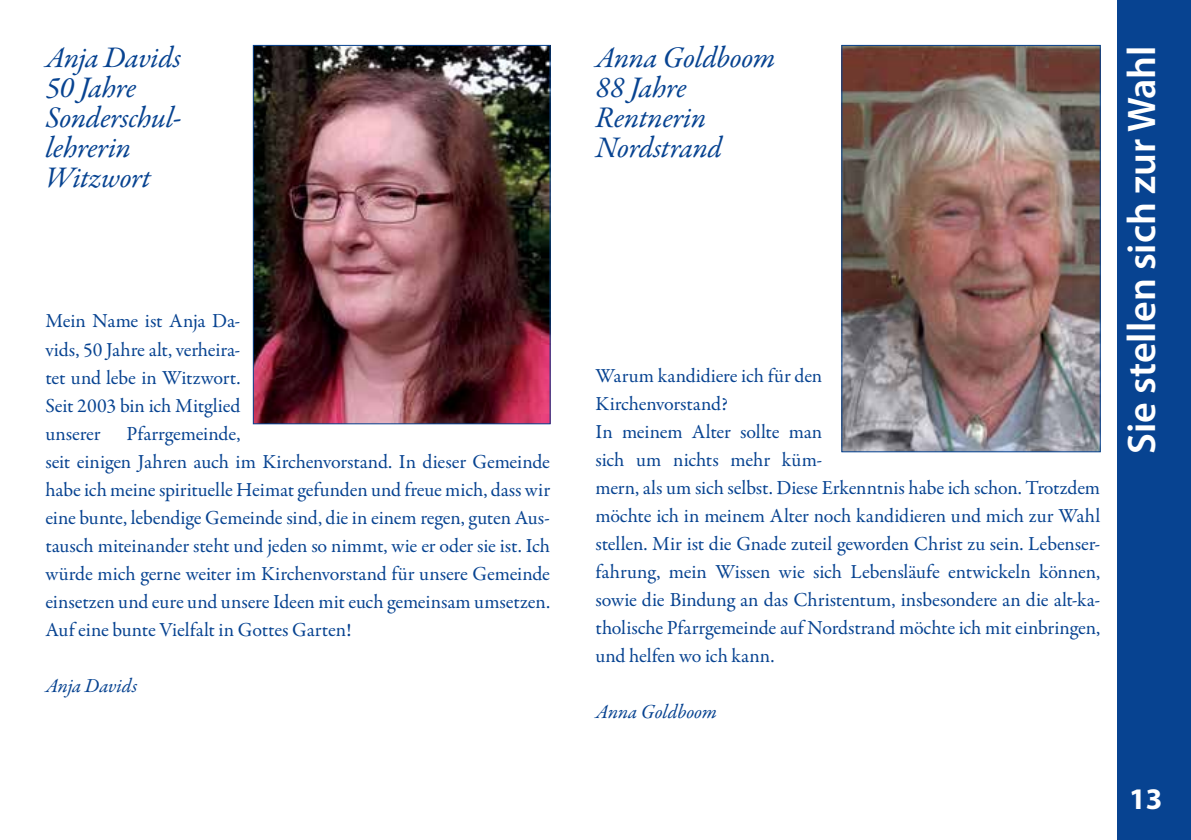
<style>
.page{position:relative;width:1191px;height:840px;background:#fff}
.page>*{position:absolute;margin:0;border:0;box-sizing:border-box;transform-origin:0 0}
.t1{font:600 40px "Myriad Pro";color:#fff}
.t2{font:italic 30px/30px "Garamond Premr Pro";letter-spacing:-.015em;color:#074391}
.t3{font:700 30px "Myriad Pro";color:#fff}
.t4{font:20px/28px "Garamond Premr Pro";letter-spacing:-.01em;color:#074391}
.t5{font:italic 20px "Garamond Premr Pro";letter-spacing:-.005em;color:#074391}
</style>
<div class="page">
<div style="left:1117px;top:0;width:74px;height:839px;background:#074391"></div>
<img style="left:255px;top:47px;width:293px;height:375px">
<div style="left:253px;top:45px;width:297px;height:379px;border:1px solid #074391"></div>
<img style="left:843px;top:47px;width:255px;height:403px">
<div style="left:841px;top:45px;width:259px;height:407px;border:1px solid #074391"></div>
<h2 class="t2" style="left:45px;top:44px;width:138px">Anja Davids<br>50 Jahre<br>Sonderschul&shy;lehrerin<br>Witzwort</h2>
<p class="t4" style="left:45px;top:307px;width:197px;text-align:justify">Mein Name ist Anja Da&shy;vids, 50 Jahre alt, verheira&shy;tet und lebe in Witzwort.<br>Seit 2003 bin ich Mitglied unserer</p>
<p class="t4" style="left:45px;top:419px;width:506px;text-indent:81px">Pfarrgemeinde,<br>seit einigen Jahren auch im Kirchenvorstand. In dieser Gemeinde habe ich meine spirituelle Heimat gefunden und freue mich, dass wir eine bunte, lebendige Gemeinde sind, die in einem regen, guten Aus&shy;tausch miteinander steht und jeden so nimmt, wie er oder sie ist. Ich würde mich gerne weiter im Kirchenvorstand für unsere Gemeinde einsetzen und eure und unsere Ideen mit euch gemeinsam umsetzen.<br>Auf eine bunte Vielfalt in Gottes Garten!</p>
<p class="t5" style="left:45px;top:672px;width:93px">Anja Davids</p>
<h2 class="t2" style="left:595px;top:44px;width:181px">Anna Goldboom<br>88 Jahre<br>Rentnerin<br>Nordstrand</h2>
<p class="t4" style="left:595px;top:361px;width:506px">Warum kandidiere ich für den<br>Kirchenvorstand?<br>In meinem Alter sollte man<br>sich um nichts mehr küm-<br>mern, als um sich selbst. Diese Erkenntnis habe ich schon. Trotzdem möchte ich in meinem Alter noch kandidieren und mich zur Wahl stellen. Mir ist die Gnade zuteil geworden Christ zu sein. Lebenser&shy;fahrung, mein Wissen wie sich Lebensläufe entwickeln können, sowie die Bindung an das Christentum, insbesondere an die alt-ka&shy;tholische Pfarrgemeinde auf Nordstrand möchte ich mit einbringen, und helfen wo ich kann.</p>
<p class="t5" style="left:595px;top:698px;width:123px">Anna Goldboom</p>
<h1 class="t1" style="left:1116px;top:453px;width:409px;rotate:-90deg">Sie stellen sich zur Wahl</h1>
<h2 class="t3" style="left:1129px;top:778px;width:35px">13</h2>
</div>
